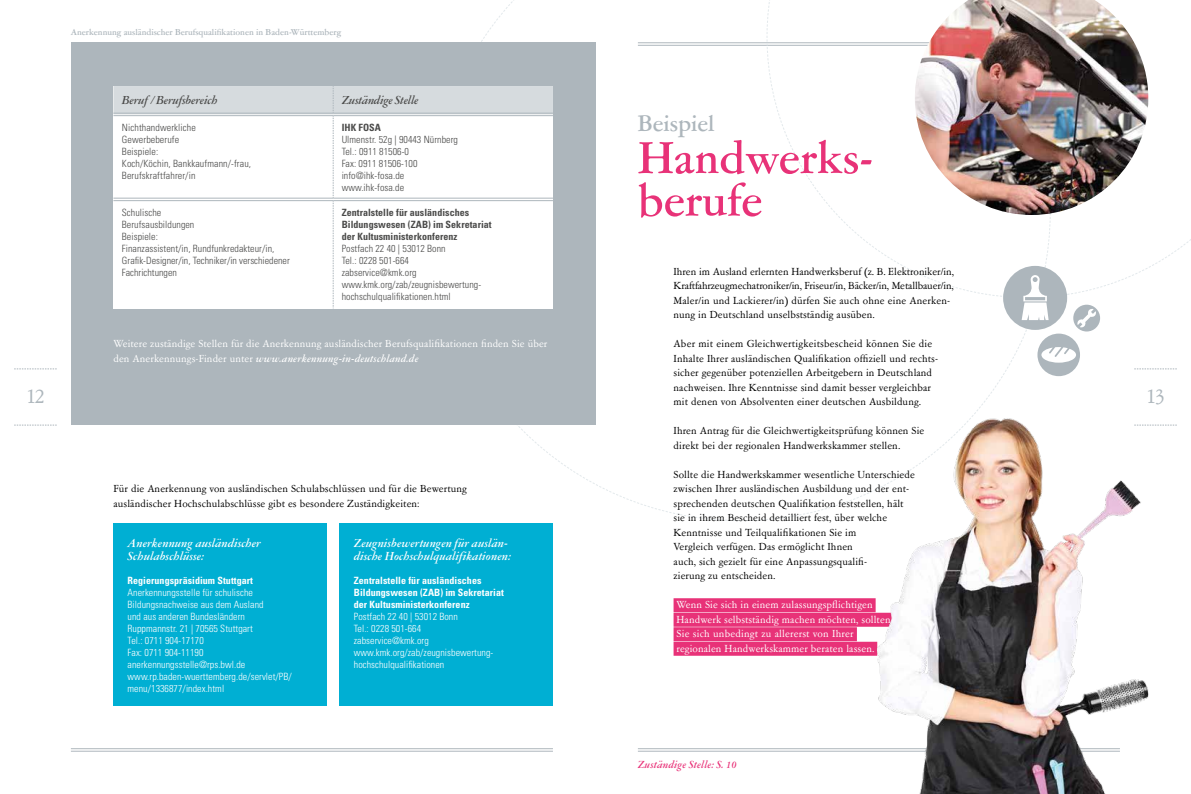
<style>
.page{position:relative;width:1191px;height:794px;background:#fff}
.page>*{position:absolute;margin:0;border:0;box-sizing:border-box;transform-origin:0 0}
.t1{font:500 50px/42.5px "Garamont Amst SB";color:#e83278}
.t2{font:500 25px "Garamont Amst SB";color:#adb6bc}
.t3{font:25px "Garamont Amst SB";color:#adb6bc}
.t4{font:13px/13px "Garamont Amst SB Med Ita";letter-spacing:.02em;color:#fff}
.t5{font:13px "Garamont Amst SB Med Ita";color:#4a4a49}
.t6{font:11.5px/14.5px "Garamont Amst SB";letter-spacing:.01em;color:#000}
.t7{font:11.5px/14.5px "Garamont Amst SB";letter-spacing:.01em;color:#fff}
.t8{font:11.5px "Garamont Amst SB Med Ita";letter-spacing:.03em;color:#fff}
.t9{font:11.5px "Garamont Amst SB Med Ita";letter-spacing:.03em;color:#e83278}
.t10{font:300 condensed 10px/12px "Univers";letter-spacing:.005em;color:#4a4a49}
.t11{font:300 condensed 10px/12px "Univers";letter-spacing:.005em;color:#fff}
.t12{font:700 condensed 10px/12px "Univers";letter-spacing:.005em;color:#fff}
.t13{font:700 condensed 10px/12px "Univers";letter-spacing:.005em;color:#4a4a49}
.t14{font:500 9.5px "Garamont Amst SB";color:#adb6bc}
.s1{font-family:"Garamont Amst SB"}
</style>
<div class="page">
<hr style="left:638px;top:748px;width:482px;height:1px;background:#adb6bc">
<hr style="left:638px;top:751px;width:482px;height:1px;background:#adb6bc">
<svg style="left:430px;top:0;width:618px;height:521px"></svg>
<svg style="left:766px;top:0;width:425px;height:298px"></svg>
<div style="left:673px;top:598px;width:202px;height:14px;background:#e83278"></div>
<div style="left:673px;top:613px;width:220px;height:14px;background:#e83278"></div>
<div style="left:673px;top:627px;width:184px;height:14px;background:#e83278"></div>
<div style="left:673px;top:642px;width:204px;height:14px;background:#e83278"></div>
<img style="left:915px;top:0;width:233px;height:215px">
<img style="left:842px;top:351px;width:321px;height:443px">
<div style="left:1073px;top:305px;width:27px;height:26px;background:#adb6bc;border-radius:50%"></div>
<svg style="left:1077px;top:308px;width:19px;height:20px"></svg>
<div style="left:1037px;top:333px;width:43px;height:43px;background:#adb6bc;border-radius:50%"></div>
<svg style="left:1041px;top:347px;width:35px;height:16px"></svg>
<div style="left:1003px;top:266px;width:64px;height:64px;background:#adb6bc;border-radius:50%"></div>
<svg style="left:1021px;top:275px;width:27px;height:45px"></svg>
<div style="left:71px;top:43px;width:524px;height:382px;background:#adb6bc"></div>
<svg style="left:113px;top:86px;width:440px;height:223px"></svg>
<hr style="left:113px;top:113px;width:220px;height:1px;background:#adb6bc">
<hr style="left:113px;top:115px;width:220px;height:1px;background:#adb6bc">
<hr style="left:333px;top:113px;width:220px;height:1px;background:#adb6bc">
<hr style="left:333px;top:115px;width:220px;height:1px;background:#adb6bc">
<hr style="left:113px;top:198px;width:220px;height:1px;background:#adb6bc">
<hr style="left:113px;top:200px;width:220px;height:1px;background:#adb6bc">
<hr style="left:333px;top:198px;width:220px;height:1px;background:#adb6bc">
<hr style="left:333px;top:200px;width:220px;height:1px;background:#adb6bc">
<div style="left:113px;top:523px;width:214px;height:183px;background:#00afd3"></div>
<div style="left:340px;top:523px;width:213px;height:183px;background:#00afd3"></div>
<svg style="left:1134px;top:369px;width:42px;height:1px"></svg>
<svg style="left:1134px;top:425px;width:42px;height:1px"></svg>
<hr style="left:71px;top:748px;width:482px;height:1px;background:#adb6bc">
<hr style="left:71px;top:751px;width:482px;height:1px;background:#adb6bc">
<svg style="left:14px;top:369px;width:43px;height:1px"></svg>
<svg style="left:14px;top:425px;width:43px;height:1px"></svg>
<p class="t14" style="left:71px;top:27px;width:272px">Anerkennung ausländischer Berufsqualifikationen in Baden-Württemberg</p>
<p class="t5" style="left:122px;top:93px;width:97px">Beruf / Berufsbereich</p>
<p class="t5" style="left:342px;top:93px;width:78px">Zuständige Stelle</p>
<p class="t10" style="left:122px;top:121px;width:131px">Nichthandwerkliche<br>Gewerbeberufe<br>Beispiele:<br>Koch/Köchin, Bankkaufmann/-frau,<br>Berufskraftfahrer/in</p>
<p class="t13" style="left:342px;top:121px;width:41px">IHK FOSA</p>
<h2 class="t2" style="left:638px;top:110px;width:78px">Beispiel</h2>
<h1 class="t1" style="left:638px;top:139px;width:237px">Handwerks&shy;berufe</h1>
<p class="t10" style="left:342px;top:133px;width:118px">Ulmenstr. 52g | 90443 Nürnberg<br>Tel.: 0911 81506-0<br>Fax: 0911 81506-100 info@ihk-fosa.de www.ihk-fosa.de</p>
<p class="t10" style="left:122px;top:206px;width:169px">Schulische<br>Berufsausbildungen<br>Beispiele:<br>Finanzassistent/in, Rundfunkredakteur/in,<br>Grafik-Designer/in, Techniker/in verschiedener<br>Fachrichtungen</p>
<p class="t13" style="left:342px;top:206px;width:151px">Zentralstelle für ausländisches<br>Bildungswesen (ZAB) im Sekretariat der Kultusministerkonferenz</p>
<p class="t10" style="left:342px;top:242px;width:141px">Postfach 22 40 | 53012 Bonn<br>Tel.: 0228 501-664 zabservice@kmk.org www.kmk.org/zab/zeugnisbewertung&shy;hochschulqualifikationen.html</p>
<p class="t6" style="left:673px;top:264px;width:282px">Ihren im Ausland erlernten Handwerksberuf (z. B. Elektroniker/in, Kraftfahrzeugmechatroniker/in, Friseur/in, Bäcker/in, Metallbauer/in, Maler/in und Lackierer/in) dürfen Sie auch ohne eine Anerken&shy;nung in Deutschland unselbstständig ausüben.</p>
<p class="t6" style="left:673px;top:337px;width:265px">Aber mit einem Gleichwertigkeitsbescheid können Sie die Inhalte Ihrer ausländischen Qualifikation offiziell und rechts&shy;sicher gegenüber potenziellen Arbeitgebern in Deutschland nachweisen. Ihre Kenntnisse sind damit besser vergleichbar mit denen von Absolventen einer deutschen Ausbildung.</p>
<p class="t6" style="left:673px;top:424px;width:252px">Ihren Antrag für die Gleichwertigkeitsprüfung können Sie direkt bei der regionalen Handwerkskammer stellen.</p>
<p class="t6" style="left:673px;top:467px;width:243px">Sollte die Handwerkskammer wesentliche Unterschiede zwischen Ihrer ausländischen Ausbildung und der ent&shy;sprechenden deutschen Qualifikation feststellen, hält sie in ihrem Bescheid detailliert fest, über welche Kenntnisse und Teilqualifikationen Sie im<br>Vergleich verfügen. Das ermöglicht Ihnen<br>auch, sich gezielt für eine Anpassungsqualifi-<br>zierung zu entscheiden.</p>
<p class="t7" style="left:676px;top:598px;width:216px">Wenn Sie sich in einem zulassungspflichtigen Handwerk selbstständig machen möchten, sollten Sie sich unbedingt zu allererst von Ihrer regionalen Handwerkskammer beraten lassen.</p>
<p class="t7" style="left:113px;top:337px;width:435px">Weitere zuständige Stellen für die Anerkennung ausländischer Berufsqualifikationen finden Sie über</p>
<p class="t8" style="left:113px;top:352px;width:306px"><span class="s1">den Anerkennungs-Finder unter</span> www.anerkennung-in-deutschland.de</p>
<h2 class="t3" style="left:26px;top:383px;width:21px">12</h2>
<h2 class="t3" style="left:1145px;top:383px;width:21px">13</h2>
<p class="t6" style="left:113px;top:482px;width:355px">Für die Anerkennung von ausländischen Schulabschlüssen und für die Bewertung ausländischer Hochschulabschlüsse gibt es besondere Zuständigkeiten:</p>
<p class="t4" style="left:354px;top:537px;width:158px">Zeugnisbewertungen für auslän&shy;dische Hochschulqualifikationen:</p>
<p class="t12" style="left:354px;top:574px;width:151px">Zentralstelle für ausländisches<br>Bildungswesen (ZAB) im Sekretariat der Kultusministerkonferenz</p>
<p class="t11" style="left:354px;top:610px;width:141px">Postfach 22 40 | 53012 Bonn<br>Tel.: 0228 501-664 zabservice@kmk.org www.kmk.org/zab/zeugnisbewertung&shy;hochschulqualifikationen</p>
<p class="t4" style="left:128px;top:537px;width:135px">Anerkennung ausländischer<br>Schulabschlüsse:</p>
<p class="t12" style="left:128px;top:574px;width:127px">Regierungspräsidium Stuttgart</p>
<p class="t11" style="left:128px;top:586px;width:166px">Anerkennungsstelle für schulische<br>Bildungsnachweise aus dem Ausland<br>und aus anderen Bundesländern<br>Ruppmannstr. 21 | 70565 Stuttgart<br>Tel.: 0711 904-17170<br>Fax: 0711 904-11190 anerkennungsstelle@rps.bwl.de www.rp.baden-wuerttemberg.de/servlet/PB/ menu/1336877/index.html</p>
<p class="t9" style="left:638px;top:758px;width:100px">Zuständige Stelle: S. 10</p>
</div>
